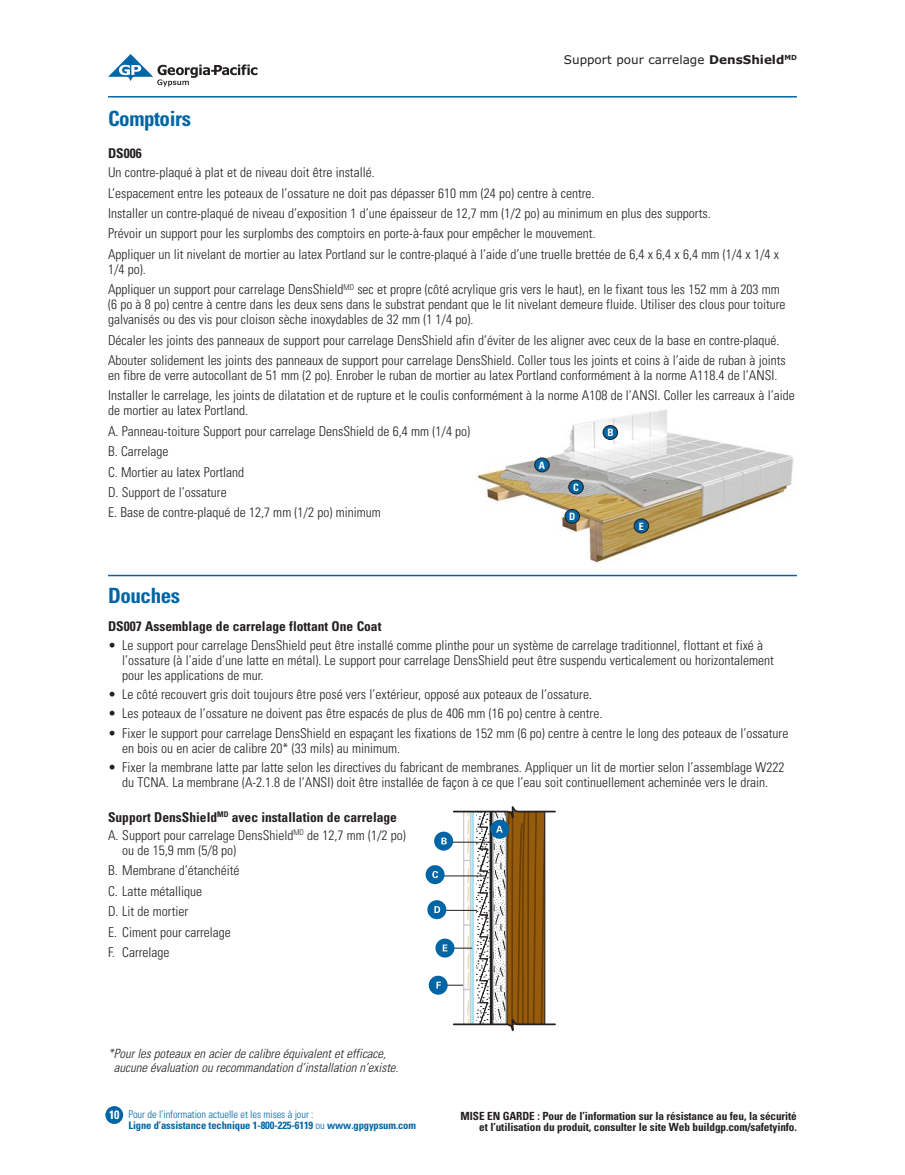
<style>
.page{position:relative;width:905px;height:1175px;background:#fff}
.page>*{position:absolute;margin:0;border:0;box-sizing:border-box;transform-origin:0 0}
.t1{font:700 condensed 21px "Univers LT Std";letter-spacing:-.02em;color:#0065a4}
.t2{font:300 condensed 13.5px/20.4px "Univers LT Std";color:#231f20}
.t3{font:700 condensed 13.5px "Univers LT Std";color:#231f20}
.t4{font:italic 300 condensed 12.75px/14.2px "Univers LT Std";color:#231f20}
.t5{font:12px "Verdana";color:#231f20}
.t6{font:700 condensed 12px "Univers LT Std";color:#fff}
.t7{font:700 condensed 11.25px/11.2px "Univers LT Std";letter-spacing:-.01em;color:#231f20;text-align:right}
.t8{font:700 condensed 10.5px/11.2px "Univers LT Std";letter-spacing:-.01em;color:#0065a4}
.t9{font:700 condensed 10.2px "Univers LT Std";color:#fff}
.s1{font-weight:700}
.s2{font-weight:300}
</style>
<div class="page">
<svg style="left:108px;top:54px;width:149px;height:32px"></svg>
<hr style="left:108px;top:96px;width:688px;height:2px;background:#0065a4">
<div style="left:106px;top:1106px;width:16px;height:17px;background:#0065a4;border-radius:50%"></div>
<div style="left:105px;top:1106px;width:18px;height:17px;border:2px solid #0065a4;border-radius:50%"></div>
<svg style="left:425px;top:865px;width:19px;height:19px"></svg>
<svg style="left:427px;top:900px;width:19px;height:19px"></svg>
<svg style="left:428px;top:975px;width:19px;height:19px"></svg>
<svg style="left:432px;top:807px;width:124px;height:224px"></svg>
<img style="left:478px;top:409px;width:316px;height:154px">
<div style="left:603px;top:425px;width:14px;height:14px;background:#0065a4;border-radius:50%"></div>
<div style="left:602px;top:425px;width:16px;height:15px;border:1px solid #231f20;border-radius:50%"></div>
<div style="left:568px;top:480px;width:15px;height:14px;background:#0065a4;border-radius:50%"></div>
<div style="left:568px;top:480px;width:15px;height:14px;border:1px solid #231f20;border-radius:50%"></div>
<div style="left:565px;top:509px;width:14px;height:14px;background:#0065a4;border-radius:50%"></div>
<div style="left:564px;top:509px;width:16px;height:14px;border:1px solid #231f20;border-radius:50%"></div>
<div style="left:634px;top:519px;width:14px;height:14px;background:#0065a4;border-radius:50%"></div>
<div style="left:633px;top:518px;width:16px;height:15px;border:1px solid #231f20;border-radius:50%"></div>
<div style="left:534px;top:458px;width:15px;height:14px;background:#0065a4;border-radius:50%"></div>
<div style="left:534px;top:457px;width:15px;height:15px;border:1px solid #231f20;border-radius:50%"></div>
<hr style="left:108px;top:575px;width:688px;height:1px;background:#0065a4">
<h1 class="t1" style="left:108px;top:108px;width:84px">Comptoirs</h1>
<p class="t5" style="left:564px;top:55px;width:234px">Support pour carrelage <span class="s1">DensShield</span><sup>MD</sup></p>
<p class="t3" style="left:108px;top:147px;width:35px">DS006</p>
<p class="t2" style="left:108px;top:163px;width:672px">Un contre-plaqué à plat et de niveau doit être installé.<br>L’espacement entre les poteaux de l’ossature ne doit pas dépasser 610 mm (24 po) centre à centre.<br>Installer un contre-plaqué de niveau d’exposition 1 d’une épaisseur de 12,7 mm (1/2 po) au minimum en plus des supports.<br>Prévoir un support pour les surplombs des comptoirs en porte-à-faux pour empêcher le mouvement.<br>Appliquer un lit nivelant de mortier au latex Portland sur le contre-plaqué à l’aide d’une truelle brettée de 6,4 x 6,4 x 6,4 mm (1/4 x 1/4 x</p>
<p class="t2" style="left:108px;top:260px;width:673px">1/4 po).<br>Appliquer un support pour carrelage DensShield<sup>MD</sup> sec et propre (côté acrylique gris vers le haut), en le fixant tous les 152 mm à 203 mm</p>
<p class="t2" style="left:108px;top:298px;width:679px;line-height:15px">(6 po à 8 po) centre à centre dans les deux sens dans le substrat pendant que le lit nivelant demeure fluide. Utiliser des clous pour toiture galvanisés ou des vis pour cloison sèche inoxydables de 32 mm (1 1/4 po).</p>
<p class="t2" style="left:108px;top:330px;width:679px">Décaler les joints des panneaux de support pour carrelage DensShield afin d’éviter de les aligner avec ceux de la base en contre-plaqué.<br>Abouter solidement les joints des panneaux de support pour carrelage DensShield. Coller tous les joints et coins à l’aide de ruban à joints</p>
<p class="t2" style="left:108px;top:366px;width:688px">en fibre de verre autocollant de 51 mm (2 po). Enrober le ruban de mortier au latex Portland conformément à la norme A118.4 de l’ANSI.<br>Installer le carrelage, les joints de dilatation et de rupture et le coulis conformément à la norme A108 de l’ANSI. Coller les carreaux à l’aide</p>
<p class="t2" style="left:108px;top:401px;width:364px">de mortier au latex Portland.<br>A. Panneau-toiture Support pour carrelage DensShield de 6,4 mm (1/4 po)<br>B. Carrelage<br>C. Mortier au latex Portland<br>D. Support de l’ossature<br>E. Base de contre-plaqué de 12,7 mm (1/2 po) minimum</p>
<p class="t9" style="left:607px;top:427px;width:8px">B</p>
<p class="t9" style="left:539px;top:460px;width:8px">A</p>
<p class="t9" style="left:573px;top:482px;width:7px">C</p>
<p class="t9" style="left:569px;top:511px;width:8px">D</p>
<p class="t9" style="left:639px;top:521px;width:7px">E</p>
<h1 class="t1" style="left:108px;top:585px;width:74px">Douches</h1>
<p class="t3" style="left:108px;top:620px;width:275px">DS007 Assemblage de carrelage flottant One Coat</p>
<p class="t2" style="left:122px;top:638px;width:653px;line-height:15px;text-indent:-14px">• Le support pour carrelage DensShield peut être installé comme plinthe pour un système de carrelage traditionnel, flottant et fixé à l’ossature (à l’aide d’une latte en métal). Le support pour carrelage DensShield peut être suspendu verticalement ou horizontalement pour les applications de mur.</p>
<p class="t2" style="left:108px;top:685px;width:485px">• Le côté recouvert gris doit toujours être posé vers l’extérieur, opposé aux poteaux de l’ossature.</p>
<p class="t2" style="left:108px;top:704px;width:496px">• Les poteaux de l’ossature ne doivent pas être espacés de plus de 406 mm (16 po) centre à centre.</p>
<p class="t2" style="left:122px;top:726px;width:667px;line-height:15px;text-indent:-14px">• Fixer le support pour carrelage DensShield en espaçant les fixations de 152 mm (6 po) centre à centre le long des poteaux de l’ossature en bois ou en acier de calibre 20* (33 mils) au minimum.</p>
<p class="t2" style="left:108px;top:760px;width:678px;line-height:15px;text-align:center">• Fixer la membrane latte par latte selon les directives du fabricant de membranes. Appliquer un lit de mortier selon l’assemblage W222 du TCNA. La membrane (A-2.1.8 de l’ANSI) doit être installée de façon à ce que l’eau soit continuellement acheminée vers le drain.</p>
<p class="t2" style="left:108px;top:808px;width:299px;line-height:18.3px"><span class="s1">Support DensShield</span><sup>MD</sup> <span class="s1">avec installation de carrelage<br></span>A. Support pour carrelage DensShield<sup>MD</sup> de 12,7 mm (1/2 po)</p>
<p class="t2" style="left:108px;top:840px;width:133px;text-indent:14px">ou de 15,9 mm (5/8 po)<br>B. Membrane d’étanchéité<br>C. Latte métallique<br>D. Lit de mortier<br>E. Ciment pour carrelage<br>F. Carrelage</p>
<p class="t4" style="left:114px;top:1047px;width:286px;text-indent:-6px">* Pour les poteaux en acier de calibre équivalent et efficace, aucune évaluation ou recommandation d’installation n’existe.</p>
<p class="t6" style="left:109px;top:1109px;width:12px">10</p>
<p class="t8" style="left:128px;top:1109px;width:289px"><span class="s2">Pour de l’information actuelle et les mises à jour :<br></span>Ligne d’assistance technique 1-800-225-6119 <span class="s2">ou</span> www.gpgypsum.com</p>
<p class="t7" style="left:460px;top:1110px;width:338px">MISE EN GARDE : Pour de l’information sur la résistance au feu, la sécurité et l’utilisation du produit, consulter le site Web buildgp.com/safetyinfo.</p>
</div>
